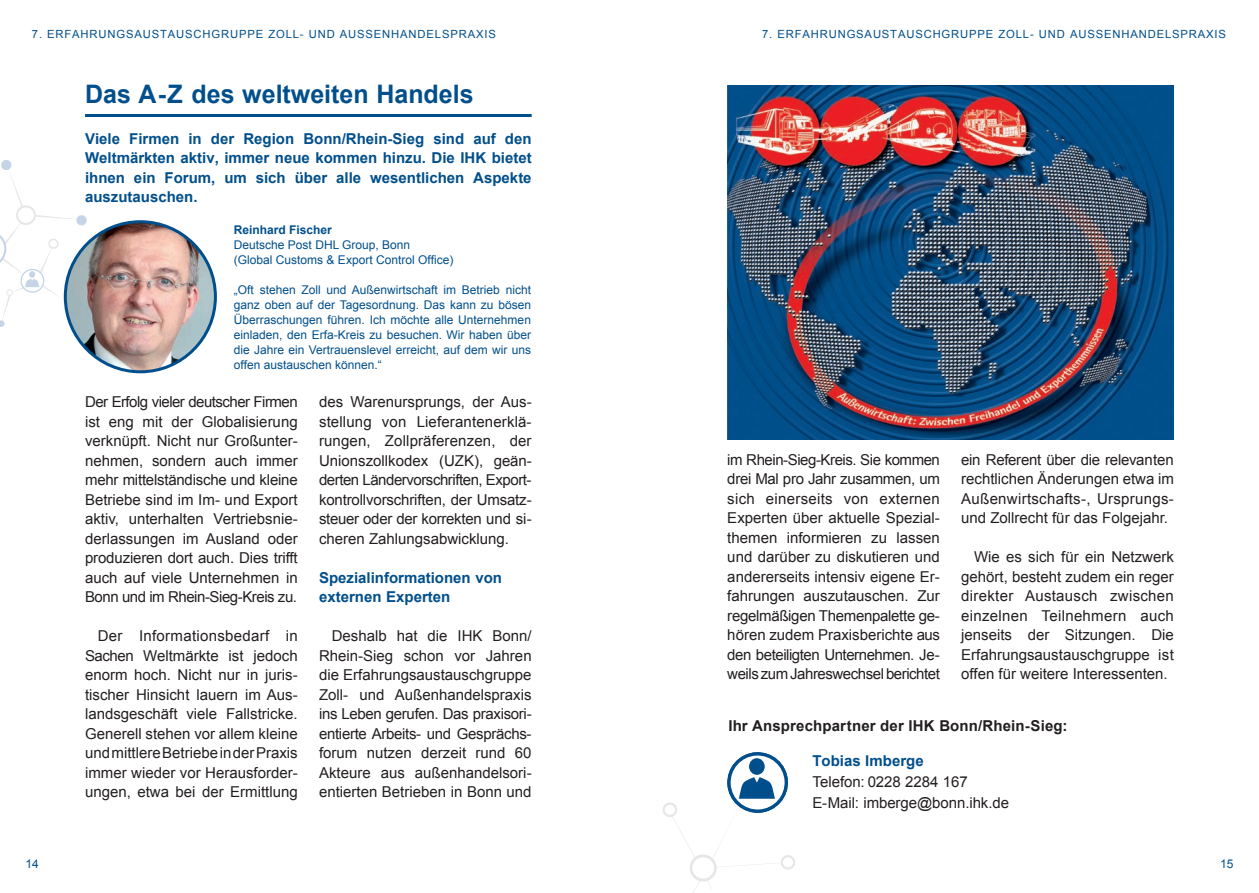
<style>
.page{position:relative;width:1259px;height:893px;background:#fff}
.page>*{position:absolute;margin:0;border:0;box-sizing:border-box;transform-origin:0 0}
.t1{font:700 25.5px "Arial";color:#004f8c}
.t2{font:15px/19.5px "Arial";color:#231f20;text-align:justify}
.t3{font:700 15px/19.5px "Arial";color:#004f8c}
.t4{font:700 15px "Arial";letter-spacing:.01em;color:#231f20}
.t5{font:12px/15px "Arial";color:#004f8c}
.t6{font:700 12px "Arial";color:#004f8c}
.t7{font:11.25px "Arial";letter-spacing:.075em;color:#004f8c}
</style>
<div class="page">
<svg style="left:663px;top:752px;width:132px;height:141px"></svg>
<hr style="left:85px;top:114px;width:446px;height:3px;background:#004f8c">
<svg style="left:0;top:160px;width:87px;height:167px"></svg>
<img style="left:65px;top:222px;width:150px;height:150px;border-radius:75px">
<div style="left:64px;top:220px;width:153px;height:153px;border:3px solid #004f8c;border-radius:50%"></div>
<img style="left:727px;top:86px;width:447px;height:353px">
<p class="t7" style="left:32px;top:27px;width:465px">7. ERFAHRUNGSAUSTAUSCHGRUPPE ZOLL- UND AUSSENHANDELSPRAXIS</p>
<p class="t7" style="left:762px;top:27px;width:465px">7. ERFAHRUNGSAUSTAUSCHGRUPPE ZOLL- UND AUSSENHANDELSPRAXIS</p>
<h1 class="t1" style="left:85px;top:77px;width:390px">Das A-Z des weltweiten Handels</h1>
<p class="t3" style="left:85px;top:129px;width:448px;text-align:justify">Viele Firmen in der Region Bonn/Rhein-Sieg sind auf den Weltmärkten aktiv, immer neue kommen hinzu. Die IHK bietet ihnen ein Forum, um sich über alle wesentlichen Aspekte auszutauschen.</p>
<p class="t6" style="left:234px;top:221px;width:100px">Reinhard Fischer</p>
<p class="t5" style="left:234px;top:237px;width:221px">Deutsche Post DHL Group, Bonn<br>(Global Customs &amp; Export Control Office)</p>
<p class="t5" style="left:234px;top:282px;width:299px;text-align:justify">„Oft stehen Zoll und Außenwirtschaft im Betrieb nicht ganz oben auf der Tagesordnung. Das kann zu bösen Überraschungen führen. Ich möchte alle Unternehmen einladen, den Erfa-Kreis zu besuchen. Wir haben über die Jahre ein Vertrauenslevel erreicht, auf dem wir uns offen austauschen können.“</p>
<p class="t2" style="left:85px;top:393px;width:214px">Der Erfolg vieler deutscher Firmen ist eng mit der Globalisierung verknüpft. Nicht nur Großunter&shy;nehmen, sondern auch immer mehr mittelständische und kleine Betriebe sind im Im- und Export aktiv, unterhalten Vertriebsnie&shy;derlassungen im Ausland oder produzieren dort auch. Dies trifft auch auf viele Unternehmen in Bonn und im Rhein-Sieg-Kreis zu.</p>
<p class="t2" style="left:85px;top:627px;width:214px;text-indent:13px">Der Informationsbedarf in Sachen Weltmärkte ist jedoch enorm hoch. Nicht nur in juris&shy;tischer Hinsicht lauern im Aus&shy;landsgeschäft viele Fallstricke.<br>Generell stehen vor allem kleine und mittlere Betriebe in der Praxis immer wieder vor Herausforder&shy;ungen, etwa bei der Ermittlung</p>
<p class="t2" style="left:319px;top:393px;width:214px">des Warenursprungs, der Aus&shy;stellung von Lieferantenerklä&shy;rungen, Zollpräferenzen, der Unionszollkodex (UZK), geän&shy;derten Ländervorschriften, Export&shy;kontrollvorschriften, der Umsatz&shy;steuer oder der korrekten und si&shy;cheren Zahlungsabwicklung.</p>
<p class="t3" style="left:319px;top:568px;width:184px">Spezialinformationen von externen Experten</p>
<p class="t2" style="left:319px;top:627px;width:214px;text-indent:13px">Deshalb hat die IHK Bonn/ Rhein-Sieg schon vor Jahren die Erfahrungsaustauschgruppe Zoll- und Außenhandelspraxis ins Leben gerufen. Das praxisori&shy;entierte Arbeits- und Gesprächs&shy;forum nutzen derzeit rund 60<br>Akteure aus außenhandelsori&shy;entierten Betrieben in Bonn und</p>
<p class="t2" style="left:727px;top:450px;width:214px">im Rhein-Sieg-Kreis. Sie kommen drei Mal pro Jahr zusammen, um sich einerseits von externen Experten über aktuelle Spezial&shy;themen informieren zu lassen und darüber zu diskutieren und andererseits intensiv eigene Er&shy;fahrungen auszutauschen. Zur regelmäßigen Themenpalette ge&shy;hören zudem Praxisberichte aus den beteiligten Unternehmen. Je&shy;weils zum Jahreswechsel berichtet</p>
<p class="t2" style="left:961px;top:450px;width:214px">ein Referent über die relevanten rechtlichen Änderungen etwa im Außenwirtschafts-, Ursprungs&shy;und Zollrecht für das Folgejahr.</p>
<p class="t2" style="left:961px;top:547px;width:214px;text-indent:13px">Wie es sich für ein Netzwerk gehört, besteht zudem ein reger direkter Austausch zwischen einzelnen Teilnehmern auch jenseits der Sitzungen. Die Erfahrungsaustauschgruppe ist offen für weitere Interessenten.</p>
<p class="t4" style="left:728px;top:716px;width:340px">Ihr Ansprechpartner der IHK Bonn/Rhein-Sieg:</p>
<p class="t3" style="left:812px;top:752px;width:113px">Tobias Imberge</p>
<p class="t2" style="left:812px;top:772px;width:198px;line-height:21px">Telefon: 0228 2284 167<br>E-Mail: imberge@bonn.ihk.de</p>
<p class="t5" style="left:25px;top:856px;width:15px">14</p>
<p class="t5" style="left:1220px;top:856px;width:15px">15</p>
</div>
